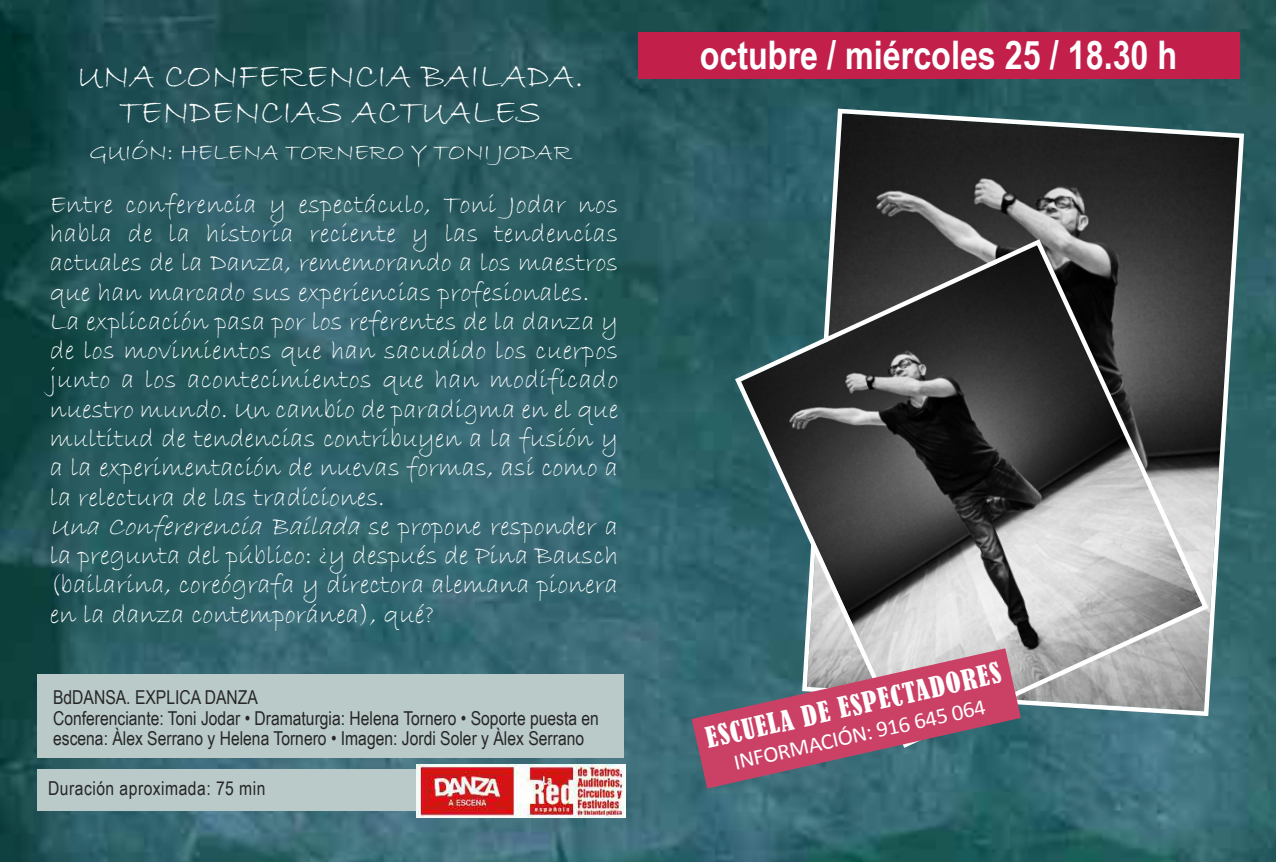
<style>
.page{position:relative;width:1276px;height:862px;background:#fff}
.page>*{position:absolute;margin:0;border:0;box-sizing:border-box;transform-origin:0 0}
.t1{font:700 39.38px "Arial Narrow";color:#fff}
.t2{font:36px/36px "Bradley Hand ITC";color:#fff;text-align:center}
.t3{font:27px/29.2px "Bradley Hand ITC";color:#fff}
.t4{font:condensed 26.78px "Bernard";color:#fff}
.t5{font:24.75px "Bradley Hand ITC";color:#fff}
.t6{font:22.28px "Calibri";color:#fff}
.t7{font:19.12px/20.2px "Arial Narrow";color:#272627}
.t8{font:19.12px "Arial Narrow";letter-spacing:.025em;color:#272627}
.s1{font-style:italic}
</style>
<div class="page">
<img style="left:0;top:0;width:1276px;height:861px">
<div style="left:37px;top:674px;width:586px;height:83px;background:#b9cac8"></div>
<div style="left:638px;top:32px;width:601px;height:46px;background:#c21f4b"></div>
<svg style="left:799px;top:106px;width:447px;height:612px;background:#3e4e4f"></svg>
<svg style="left:732px;top:236px;width:479px;height:514px;background:#5f6769"></svg>
<div style="left:37px;top:769px;width:586px;height:41px;background:#b9cac8"></div>
<img style="left:416px;top:764px;width:209px;height:52px">
<svg style="left:691px;top:648px;width:330px;height:140px;background:#8e5f75"></svg>
<h2 class="t2" style="left:77px;top:60px;width:508px">UNA CONFERENCIA BAILADA.<br>TENDENCIAS ACTUALES</h2>
<p class="t5" style="left:89px;top:137px;width:484px">GUIóN: HELENA TORNERO y TONI JODAR</p>
<p class="t3" style="left:50px;top:191px;width:570px">Entre conferencia y espectáculo, Toni Jodar nos habla de la historia reciente y las tendencias actuales de la Danza, rememorando a los maestros que han marcado sus experiencias profesionales.<br>La explicación pasa por los referentes de la danza y de los movimientos que han sacudido los cuerpos junto a los acontecimientos que han modificado nuestro mundo. Un cambio de paradigma en el que multitud de tendencias contribuyen a la fusión y a la experimentación de nuevas formas, así como a la relectura de las tradiciones.<br><span class="s1">UnaConfererenciaBailada</span>se propone responder a la pregunta del público: ¿y después de Pina Bausch (bailarina, coreógrafa y directora alemana pionera en la danza contemporánea), qué?</p>
<p class="t7" style="left:53px;top:687px;width:547px">BdDANSA. EXPLICA DANZA<br>Conferenciante: Toni Jodar • Dramaturgia: Helena Tornero • Soporte puesta en escena: Àlex Serrano y Helena Tornero • Imagen: Jordi Soler y Àlex Serrano</p>
<p class="t8" style="left:48px;top:777px;width:219px">Duración aproximada: 75 min</p>
<h1 class="t1" style="left:700px;top:32px;width:479px">octubre / miércoles 25 / 18.30 h</h1>
<p class="t4" style="left:703px;top:723px;width:303px;rotate:-13deg">ESCUELA DE ESPECTADORES</p>
<p class="t6" style="left:732px;top:753px;width:259px;rotate:-13deg">INFORMACIÓN: 916 645 064</p>
</div>
